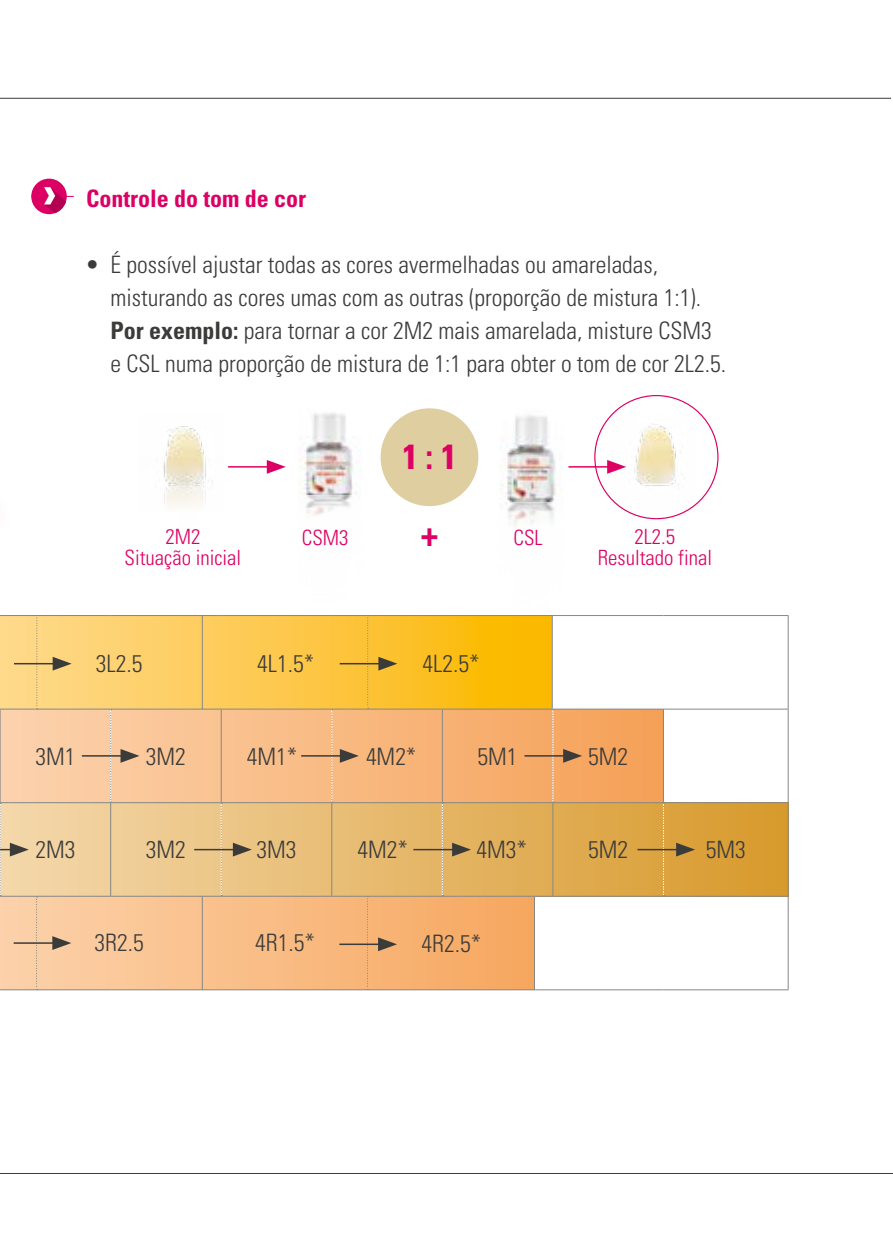
<style>
.page{position:relative;width:893px;height:1259px;background:#fff}
.page>*{position:absolute;margin:0;border:0;box-sizing:border-box;transform-origin:0 0}
.t1{font:700 condensed 34.8px "Univers LT Std";color:#dd0064}
.t2{font:300 condensed 24px/33px "Univers LT Std";color:#3b3b3a}
.t3{font:700 condensed 24px "Univers LT Std";color:#dd0064}
.t4{font:300 condensed 21px/21px "Univers LT Std";color:#dd0064;text-align:center}
.s1{font-weight:700}
</style>
<div class="page">
<img style="left:0;top:97px;width:153px;height:118px">
<hr style="left:568px;top:466px;width:44px;height:1px;background:#dd0064">
<svg style="left:607px;top:460px;width:3px;height:14px"></svg>
<img style="left:165px;top:426px;width:39px;height:32px">
<img style="left:610px;top:415px;width:85px;height:97px">
<img style="left:163px;top:458px;width:46px;height:50px">
<img style="left:298px;top:413px;width:94px;height:82px">
<img style="left:468px;top:415px;width:95px;height:87px">
<div style="left:381px;top:408px;width:97px;height:98px;background:#dfcea0;border-radius:50%"></div>
<hr style="left:228px;top:466px;width:44px;height:1px;background:#dd0064">
<svg style="left:267px;top:460px;width:19px;height:14px"></svg>
<div style="left:0;top:709px;width:663px;height:93px;background:linear-gradient(to right,#fcd3ae,#f5a057)"></div>
<div style="left:0;top:802px;width:788px;height:94px;background:linear-gradient(to right,#f4d8ad,#d7992c)"></div>
<div style="left:0;top:615px;width:552px;height:94px;background:linear-gradient(to right,#ffda94,#fbb700)"></div>
<div style="left:0;top:896px;width:535px;height:94px;background:linear-gradient(to right,#fcd2ab,#f6a75e)"></div>
<hr style="left:0;top:615px;width:111px;height:1px;background:#878786">
<hr style="left:111px;top:615px;width:110px;height:1px;background:#878786">
<hr style="left:221px;top:615px;width:111px;height:1px;background:#878786">
<hr style="left:332px;top:615px;width:110px;height:1px;background:#878786">
<hr style="left:442px;top:615px;width:111px;height:1px;background:#878786">
<hr style="left:553px;top:615px;width:110px;height:1px;background:#878786">
<hr style="left:663px;top:615px;width:125px;height:1px;background:#878786">
<hr style="left:788px;top:616px;width:1px;height:93px;background:#878786">
<hr style="left:788px;top:709px;width:1px;height:93px;background:#878786">
<hr style="left:788px;top:803px;width:1px;height:93px;background:#878786">
<hr style="left:788px;top:896px;width:1px;height:93px;background:#878786">
<hr style="left:0;top:989px;width:111px;height:1px;background:#878786">
<hr style="left:111px;top:989px;width:110px;height:1px;background:#878786">
<hr style="left:221px;top:989px;width:111px;height:1px;background:#878786">
<hr style="left:332px;top:989px;width:110px;height:1px;background:#878786">
<hr style="left:442px;top:989px;width:111px;height:1px;background:#878786">
<hr style="left:553px;top:989px;width:110px;height:1px;background:#878786">
<hr style="left:663px;top:989px;width:125px;height:1px;background:#878786">
<hr style="left:0;top:708px;width:111px;height:1px;background:#878786">
<hr style="left:0;top:709px;width:1px;height:93px;background:#878786">
<hr style="left:111px;top:708px;width:110px;height:1px;background:#878786">
<hr style="left:221px;top:708px;width:111px;height:1px;background:#878786">
<hr style="left:221px;top:709px;width:1px;height:93px;background:#878786">
<hr style="left:332px;top:708px;width:110px;height:1px;background:#878786">
<hr style="left:442px;top:708px;width:111px;height:1px;background:#878786">
<hr style="left:442px;top:709px;width:1px;height:93px;background:#878786">
<hr style="left:553px;top:708px;width:110px;height:1px;background:#878786">
<hr style="left:663px;top:708px;width:125px;height:1px;background:#878786">
<hr style="left:663px;top:709px;width:1px;height:93px;background:#878786">
<hr style="left:0;top:802px;width:111px;height:1px;background:#878786">
<hr style="left:111px;top:802px;width:110px;height:1px;background:#878786">
<hr style="left:110px;top:803px;width:1px;height:93px;background:#878786">
<hr style="left:221px;top:802px;width:111px;height:1px;background:#878786">
<hr style="left:332px;top:802px;width:110px;height:1px;background:#878786">
<hr style="left:331px;top:803px;width:1px;height:93px;background:#878786">
<hr style="left:442px;top:802px;width:111px;height:1px;background:#878786">
<hr style="left:553px;top:802px;width:110px;height:1px;background:#878786">
<hr style="left:552px;top:803px;width:1px;height:93px;background:#878786">
<hr style="left:663px;top:802px;width:125px;height:1px;background:#878786">
<hr style="left:0;top:895px;width:111px;height:1px;background:#878786">
<hr style="left:111px;top:895px;width:110px;height:1px;background:#878786">
<hr style="left:221px;top:895px;width:111px;height:1px;background:#878786">
<hr style="left:332px;top:895px;width:110px;height:1px;background:#878786">
<hr style="left:442px;top:895px;width:111px;height:1px;background:#878786">
<hr style="left:553px;top:895px;width:110px;height:1px;background:#878786">
<hr style="left:663px;top:895px;width:125px;height:1px;background:#878786">
<svg style="left:110px;top:709px;width:2px;height:93px"></svg>
<svg style="left:331px;top:709px;width:2px;height:93px"></svg>
<svg style="left:552px;top:709px;width:2px;height:93px"></svg>
<svg style="left:221px;top:803px;width:1px;height:92px"></svg>
<svg style="left:442px;top:803px;width:1px;height:92px"></svg>
<svg style="left:663px;top:803px;width:1px;height:93px"></svg>
<svg style="left:36px;top:896px;width:2px;height:93px"></svg>
<svg style="left:36px;top:616px;width:2px;height:93px"></svg>
<svg style="left:367px;top:896px;width:1px;height:93px"></svg>
<svg style="left:367px;top:632px;width:2px;height:77px"></svg>
<hr style="left:552px;top:615px;width:1px;height:93px;background:#878786">
<hr style="left:202px;top:615px;width:1px;height:94px;background:#878786">
<hr style="left:202px;top:896px;width:1px;height:94px;background:#878786">
<hr style="left:534px;top:896px;width:1px;height:93px;background:#878786">
<svg style="left:0;top:802px;width:29px;height:94px;background:#e7cda3"></svg>
<hr style="left:194px;top:849px;width:44px;height:1px;background:#3b3b3a">
<svg style="left:233px;top:842px;width:19px;height:14px"></svg>
<hr style="left:413px;top:849px;width:44px;height:1px;background:#3b3b3a">
<svg style="left:452px;top:842px;width:19px;height:14px"></svg>
<hr style="left:637px;top:849px;width:44px;height:1px;background:#3b3b3a">
<svg style="left:676px;top:842px;width:19px;height:14px"></svg>
<hr style="left:82px;top:755px;width:43px;height:1px;background:#3b3b3a">
<svg style="left:121px;top:749px;width:18px;height:14px"></svg>
<hr style="left:301px;top:755px;width:44px;height:1px;background:#3b3b3a">
<svg style="left:340px;top:749px;width:19px;height:14px"></svg>
<hr style="left:524px;top:755px;width:44px;height:1px;background:#3b3b3a">
<svg style="left:563px;top:749px;width:19px;height:14px"></svg>
<hr style="left:14px;top:663px;width:43px;height:1px;background:#3b3b3a">
<svg style="left:53px;top:657px;width:19px;height:13px"></svg>
<hr style="left:14px;top:942px;width:43px;height:2px;background:#3b3b3a">
<svg style="left:52px;top:936px;width:19px;height:14px"></svg>
<hr style="left:340px;top:663px;width:43px;height:1px;background:#3b3b3a">
<svg style="left:378px;top:657px;width:19px;height:13px"></svg>
<hr style="left:339px;top:943px;width:44px;height:2px;background:#3b3b3a">
<svg style="left:378px;top:937px;width:19px;height:14px"></svg>
<img style="left:268px;top:495px;width:124px;height:137px">
<img style="left:468px;top:502px;width:86px;height:136px">
<hr style="left:0;top:98px;width:891px;height:1px;background:#3b3b3a">
<hr style="left:0;top:1173px;width:893px;height:1px;background:#3b3b3a">
<p class="t3" style="left:86px;top:184px;width:221px">Controle do tom de cor</p>
<p class="t2" style="left:111px;top:248px;width:617px;text-indent:-26px">• É possível ajustar todas as cores avermelhadas ou amareladas, misturando as cores umas com as outras (proporção de mistura 1:1).<br><span class="s1">Por exemplo:</span> para tornar a cor 2M2 mais amarelada, misture CSM3 e CSL numa proporção de mistura de 1:1 para obter o tom de cor 2L2.5.</p>
<p class="t4" style="left:125px;top:526px;width:118px">2M2<br>Situação inicial</p>
<h1 class="t1" style="left:402px;top:436px;width:56px">1 : 1</h1>
<h1 class="t1" style="left:421px;top:512px;width:19px">+</h1>
<p class="t4" style="left:302px;top:527px;width:48px">CSM3</p>
<p class="t4" style="left:514px;top:527px;width:31px">CSL</p>
<p class="t2" style="left:96px;top:647px;width:48px">3L2.5</p>
<p class="t2" style="left:257px;top:647px;width:59px">4L1.5*</p>
<p class="t2" style="left:423px;top:647px;width:59px">4L2.5*</p>
<p class="t4" style="left:598px;top:526px;width:116px">2L2.5<br>Resultado final</p>
<p class="t2" style="left:35px;top:739px;width:41px">3M1</p>
<p class="t2" style="left:146px;top:739px;width:41px">3M2</p>
<p class="t2" style="left:247px;top:739px;width:52px">4M1*</p>
<p class="t2" style="left:366px;top:739px;width:52px">4M2*</p>
<p class="t2" style="left:478px;top:739px;width:41px">5M1</p>
<p class="t2" style="left:588px;top:739px;width:41px">5M2</p>
<p class="t2" style="left:35px;top:833px;width:41px">2M3</p>
<p class="t2" style="left:146px;top:833px;width:41px">3M2</p>
<p class="t2" style="left:256px;top:833px;width:41px">3M3</p>
<p class="t2" style="left:357px;top:833px;width:52px">4M2*</p>
<p class="t2" style="left:477px;top:833px;width:52px">4M3*</p>
<p class="t2" style="left:588px;top:833px;width:41px">5M2</p>
<p class="t2" style="left:706px;top:833px;width:41px">5M3</p>
<p class="t2" style="left:95px;top:926px;width:51px">3R2.5</p>
<p class="t2" style="left:255px;top:926px;width:61px">4R1.5*</p>
<p class="t2" style="left:422px;top:926px;width:61px">4R2.5*</p>
</div>
